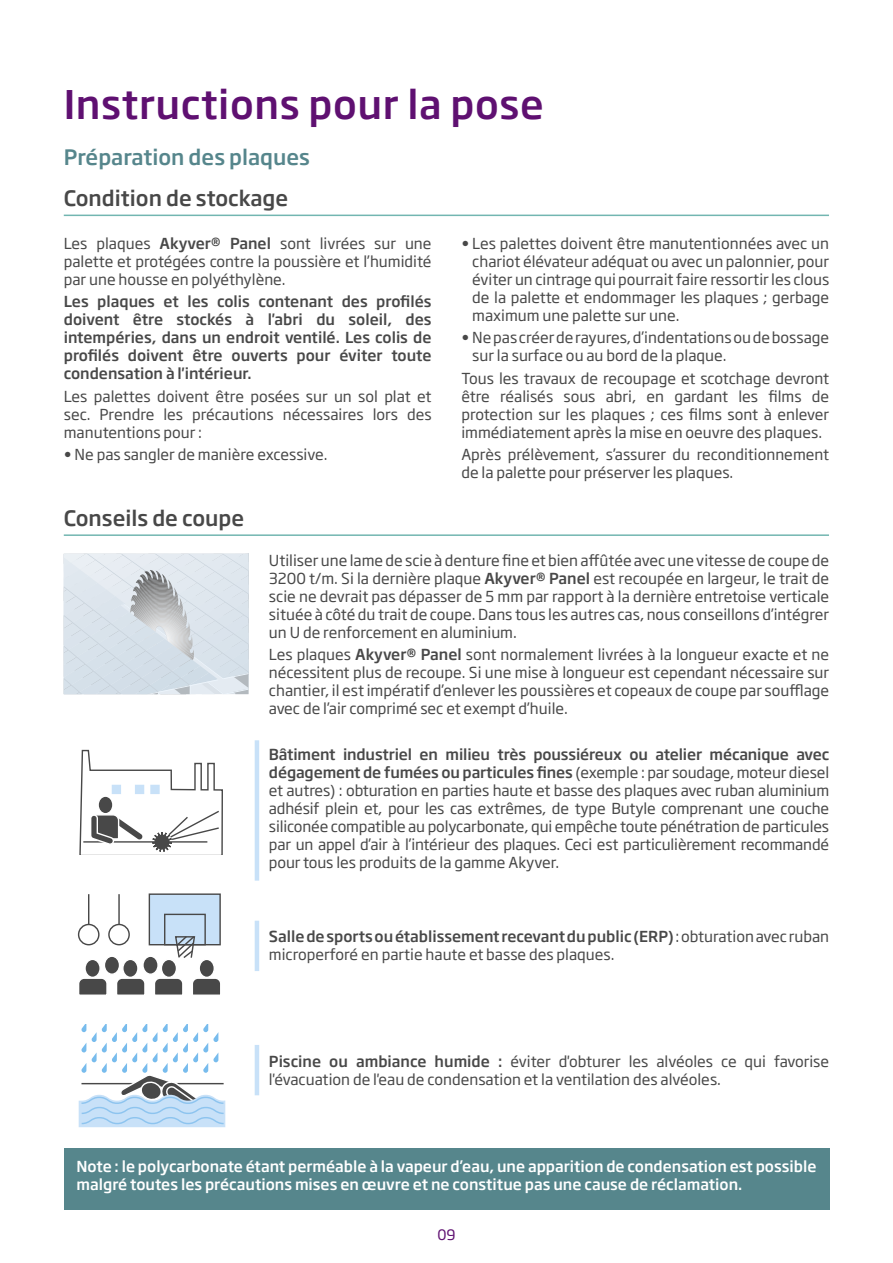
<style>
.page{position:relative;width:893px;height:1263px;background:#fff}
.page>*{position:absolute;margin:0;border:0;box-sizing:border-box;transform-origin:0 0}
.t1{font:500 39px "Soho Gothic Pro";letter-spacing:.015em;color:#5f1071}
.t2{font:500 21px "Soho Gothic Pro";color:#484848}
.t3{font:500 21px "Soho Gothic Pro";color:#56868c}
.t4{font:15px/18px "Soho Gothic Pro";color:#484848;text-align:justify}
.t5{font:500 15px/18px "Soho Gothic Pro";color:#484848;text-align:justify}
.t6{font:500 15px/18px "Soho Gothic Pro";color:#fff}
.t7{font:14.25px "Soho Gothic Pro";color:#5f1071}
.s1{font-weight:500}
</style>
<div class="page">
<hr style="left:64px;top:215px;width:765px;height:1px;background:#72b6b1">
<hr style="left:64px;top:534px;width:765px;height:2px;background:#72b6b1">
<svg style="left:64px;top:554px;width:184px;height:140px"></svg>
<svg style="left:79px;top:749px;width:144px;height:162px"></svg>
<svg style="left:98px;top:796px;width:15px;height:18px"></svg>
<div style="left:97px;top:795px;width:17px;height:19px;border:1px solid #fff;border-radius:50%"></div>
<div style="left:151px;top:785px;width:8px;height:8px;background:#c8e1f8"></div>
<div style="left:150px;top:785px;width:10px;height:9px;border:1px solid #c8e1f8"></div>
<div style="left:136px;top:785px;width:8px;height:8px;background:#c8e1f8"></div>
<div style="left:135px;top:785px;width:9px;height:9px;border:1px solid #c8e1f8"></div>
<div style="left:112px;top:785px;width:8px;height:8px;background:#c8e1f8"></div>
<div style="left:112px;top:785px;width:9px;height:9px;border:1px solid #c8e1f8"></div>
<svg style="left:79px;top:978px;width:28px;height:17px"></svg>
<svg style="left:117px;top:978px;width:28px;height:17px"></svg>
<svg style="left:155px;top:978px;width:28px;height:17px"></svg>
<svg style="left:193px;top:978px;width:27px;height:17px"></svg>
<div style="left:85px;top:959px;width:15px;height:18px;background:#484848;border-radius:50%"></div>
<div style="left:84px;top:959px;width:17px;height:19px;border:1px solid #fff;border-radius:50%"></div>
<div style="left:123px;top:959px;width:15px;height:18px;background:#484848;border-radius:50%"></div>
<div style="left:122px;top:959px;width:17px;height:19px;border:1px solid #fff;border-radius:50%"></div>
<div style="left:161px;top:959px;width:15px;height:18px;background:#484848;border-radius:50%"></div>
<div style="left:161px;top:959px;width:16px;height:19px;border:1px solid #fff;border-radius:50%"></div>
<div style="left:199px;top:959px;width:15px;height:18px;background:#484848;border-radius:50%"></div>
<div style="left:198px;top:959px;width:17px;height:19px;border:1px solid #fff;border-radius:50%"></div>
<svg style="left:104px;top:956px;width:16px;height:18px"></svg>
<div style="left:104px;top:955px;width:16px;height:20px;border:1px solid #fff;border-radius:50%"></div>
<svg style="left:143px;top:956px;width:15px;height:18px"></svg>
<div style="left:142px;top:955px;width:17px;height:20px;border:1px solid #fff;border-radius:50%"></div>
<hr style="left:88px;top:894px;width:1px;height:30px;background:#484848">
<hr style="left:118px;top:894px;width:2px;height:30px;background:#484848">
<div style="left:149px;top:894px;width:71px;height:51px;background:#c8e1f8"></div>
<div style="left:149px;top:893px;width:72px;height:52px;border:1px solid #484848"></div>
<div style="left:164px;top:914px;width:42px;height:31px;border:1px solid #484848"></div>
<svg style="left:174px;top:936px;width:22px;height:22px"></svg>
<div style="left:78px;top:924px;width:22px;height:21px;border:1px solid #484848;border-radius:50%"></div>
<div style="left:108px;top:924px;width:22px;height:21px;border:1px solid #484848;border-radius:50%"></div>
<svg style="left:79px;top:1025px;width:146px;height:102px"></svg>
<div style="left:64px;top:1148px;width:765px;height:61px;background:#56868c"></div>
<hr style="left:255px;top:740px;width:4px;height:141px;background:#c8e1f8">
<hr style="left:255px;top:921px;width:4px;height:50px;background:#c8e1f8">
<hr style="left:255px;top:1045px;width:4px;height:50px;background:#c8e1f8">
<h1 class="t1" style="left:64px;top:73px;width:481px">Instructions pour la pose</h1>
<h2 class="t3" style="left:64px;top:141px;width:248px">Préparation des plaques</h2>
<h2 class="t2" style="left:64px;top:182px;width:226px">Condition de stockage</h2>
<p class="t4" style="left:64px;top:234px;width:369px">Les plaques <span class="s1">Akyver® Panel</span> sont livrées sur une palette et protégées contre la poussière et l’humidité par une housse en polyéthylène.</p>
<p class="t5" style="left:64px;top:292px;width:369px">Les plaques et les colis contenant des profilés doivent être stockés à l'abri du soleil, des intempéries, dans un endroit ventilé. Les colis de profilés doivent être ouverts pour éviter toute condensation à l'intérieur.</p>
<p class="t4" style="left:64px;top:386px;width:369px">Les palettes doivent être posées sur un sol plat et sec. Prendre les précautions nécessaires lors des manutentions pour :</p>
<p class="t4" style="left:64px;top:445px;width:265px">• Ne pas sangler de manière excessive.</p>
<h2 class="t2" style="left:64px;top:502px;width:182px">Conseils de coupe</h2>
<p class="t4" style="left:472px;top:234px;width:358px;text-indent:-11px">• Les palettes doivent être manutentionnées avec un chariot élévateur adéquat ou avec un palonnier, pour éviter un cintrage qui pourrait faire ressortir les clous de la palette et endommager les plaques ; gerbage maximum une palette sur une.</p>
<p class="t4" style="left:472px;top:328px;width:358px;text-indent:-11px">• Ne pas créer de rayures, d’indentations ou de bossage sur la surface ou au bord de la plaque.</p>
<p class="t4" style="left:461px;top:368px;width:369px">Tous les travaux de recoupage et scotchage devront être réalisés sous abri, en gardant les films de protection sur les plaques ; ces films sont à enlever immédiatement après la mise en oeuvre des plaques.</p>
<p class="t4" style="left:461px;top:444px;width:369px">Après prélèvement, s’assurer du reconditionnement de la palette pour préserver les plaques.</p>
<p class="t4" style="left:269px;top:550px;width:562px">Utiliser une lame de scie à denture fine et bien affûtée avec une vitesse de coupe de 3200 t/m. Si la dernière plaque <span class="s1">Akyver® Panel</span> est recoupée en largeur, le trait de scie ne devrait pas dépasser de 5 mm par rapport à la dernière entretoise verticale située à côté du trait de coupe. Dans tous les autres cas, nous conseillons d’intégrer un U de renforcement en aluminium.</p>
<p class="t4" style="left:269px;top:644px;width:562px">Les plaques <span class="s1">Akyver® Panel</span> sont normalement livrées à la longueur exacte et ne nécessitent plus de recoupe. Si une mise à longueur est cependant nécessaire sur chantier, il est impératif d’enlever les poussières et copeaux de coupe par soufflage avec de l’air comprimé sec et exempt d’huile.</p>
<p class="t4" style="left:269px;top:745px;width:562px"><span class="s1">Bâtiment industriel en milieu très poussiéreux ou atelier mécanique avec dégagement de fumées ou particules fines</span> (exemple : par soudage, moteur diesel et autres) : obturation en parties haute et basse des plaques avec ruban aluminium adhésif plein et, pour les cas extrêmes, de type Butyle comprenant une couche siliconée compatible au polycarbonate, qui empêche toute pénétration de particules par un appel d’air à l’intérieur des plaques. Ceci est particulièrement recommandé pour tous les produits de la gamme Akyver.</p>
<p class="t4" style="left:269px;top:926px;width:562px"><span class="s1">Salle de sports ou établissement recevant du public (ERP)</span> : obturation avec ruban microperforé en partie haute et basse des plaques.</p>
<p class="t4" style="left:269px;top:1051px;width:562px"><span class="s1">Piscine ou ambiance humide :</span> éviter d'obturer les alvéoles ce qui favorise l'évacuation de l'eau de condensation et la ventilation des alvéoles.</p>
<p class="t6" style="left:77px;top:1157px;width:741px">Note : le polycarbonate étant perméable à la vapeur d’eau, une apparition de condensation est possible malgré toutes les précautions mises en œuvre et ne constitue pas une cause de réclamation.</p>
<p class="t7" style="left:437px;top:1223px;width:20px">09</p>
</div>
